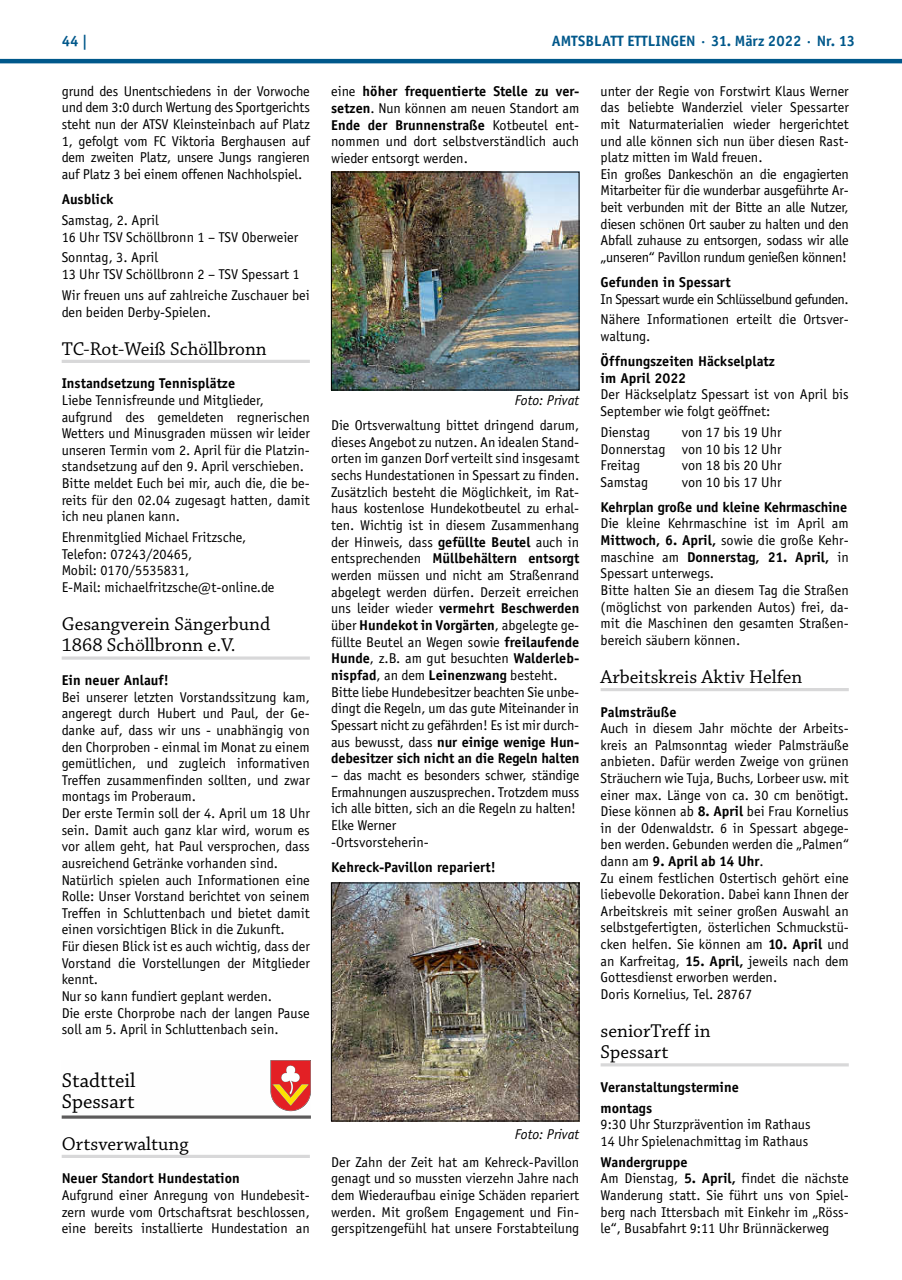
<style>
.page{position:relative;width:902px;height:1280px;background:#fff}
.page>*{position:absolute;margin:0;border:0;box-sizing:border-box;transform-origin:0 0}
.t1{font:21px/21px "Chaparral Pro";color:#000}
.t2{font:19.5px/21.1px "Chaparral Pro";color:#000}
.t3{font:700 15px "Officina Sans";color:#00588b}
.t4{font:14.25px/16.6px "Officina Sans";color:#000}
.t5{font:14.25px/16.6px "Officina Sans";letter-spacing:-.02em;color:#000}
.t6{font:700 14.25px/16.6px "Officina Sans";color:#000}
.t7{font:14.25px/20.9px "Officina Sans";letter-spacing:-.03em;color:#000}
.t8{font:italic 14.25px "Officina Sans";color:#000}
.s1{font-weight:700}
</style>
<div class="page">
<hr style="left:0;top:59px;width:901px;height:4px;background:#00588b">
<hr style="left:62px;top:360px;width:248px;height:3px;background:#d8d8d9">
<hr style="left:62px;top:656px;width:248px;height:4px;background:#e0e0e1">
<hr style="left:62px;top:1155px;width:248px;height:3px;background:#d8d8d9">
<svg style="left:62px;top:1115px;width:249px;height:4px"></svg>
<svg style="left:270px;top:1060px;width:41px;height:52px"></svg>
<img style="left:333px;top:174px;width:244px;height:214px">
<div style="left:331px;top:172px;width:248px;height:218px;border:1px solid #000"></div>
<img style="left:333px;top:885px;width:244px;height:234px">
<div style="left:331px;top:883px;width:248px;height:238px;border:1px solid #000"></div>
<hr style="left:600px;top:688px;width:248px;height:3px;background:#d8d8d9">
<hr style="left:600px;top:1063px;width:248px;height:3px;background:#d8d8d9">
<p class="t3" style="left:62px;top:32px;width:28px">44 |</p>
<p class="t3" style="left:551px;top:32px;width:305px">AMTSBLATT ETTLINGEN · 31. März 2022 · Nr. 13</p>
<p class="t4" style="left:62px;top:83px;width:250px;text-align:justify">grund des Unentschiedens in der Vorwoche und dem 3:0 durch Wertung des Sportgerichts steht nun der ATSV Kleinsteinbach auf Platz 1, gefolgt vom FC Viktoria Berghausen auf dem zweiten Platz, unsere Jungs rangieren auf Platz 3 bei einem offenen Nachholspiel.</p>
<p class="t6" style="left:62px;top:191px;width:53px">Ausblick</p>
<p class="t4" style="left:62px;top:212px;width:238px">Samstag, 2. April<br>16 Uhr TSV Schöllbronn 1 – TSV Oberweier</p>
<p class="t4" style="left:62px;top:249px;width:239px">Sonntag, 3. April<br>13 Uhr TSV Schöllbronn 2 – TSV Spessart 1</p>
<p class="t4" style="left:62px;top:287px;width:250px">Wir freuen uns auf zahlreiche Zuschauer bei den beiden Derby-Spielen.</p>
<h2 class="t2" style="left:62px;top:339px;width:207px">TC-Rot-Weiß Schöllbronn</h2>
<p class="t6" style="left:62px;top:375px;width:175px">Instandsetzung Tennisplätze</p>
<p class="t4" style="left:62px;top:392px;width:250px">Liebe Tennisfreunde und Mitglieder, aufgrund des gemeldeten regnerischen Wetters und Minusgraden müssen wir leider unseren Termin vom 2. April für die Platzin&shy;standsetzung auf den 9. April verschieben.<br>Bitte meldet Euch bei mir, auch die, die be&shy;reits für den 02.04 zugesagt hatten, damit ich neu planen kann.</p>
<p class="t4" style="left:62px;top:529px;width:214px">Ehrenmitglied Michael Fritzsche,<br>Telefon: 07243/20465,<br>Mobil: 0170/5535831,<br>E-Mail: michaelfritzsche@t-online.de</p>
<h2 class="t2" style="left:62px;top:614px;width:210px">Gesangverein Sängerbund<br>1868 Schöllbronn e.V.</h2>
<p class="t6" style="left:62px;top:672px;width:109px">Ein neuer Anlauf!</p>
<p class="t4" style="left:62px;top:688px;width:250px">Bei unserer letzten Vorstandssitzung kam, angeregt durch Hubert und Paul, der Ge&shy;danke auf, dass wir uns - unabhängig von den Chorproben - einmal im Monat zu einem gemütlichen, und zugleich informativen Treffen zusammenfinden sollten, und zwar montags im Proberaum.<br>Der erste Termin soll der 4. April um 18 Uhr sein. Damit auch ganz klar wird, worum es vor allem geht, hat Paul versprochen, dass ausreichend Getränke vorhanden sind.<br>Natürlich spielen auch Informationen eine Rolle: Unser Vorstand berichtet von seinem Treffen in Schluttenbach und bietet damit einen vorsichtigen Blick in die Zukunft.<br>Für diesen Blick ist es auch wichtig, dass der Vorstand die Vorstellungen der Mitglieder kennt.<br>Nur so kann fundiert geplant werden.<br>Die erste Chorprobe nach der langen Pause soll am 5. April in Schluttenbach sein.</p>
<h1 class="t1" style="left:62px;top:1070px;width:75px">Stadtteil<br>Spessart</h1>
<h2 class="t2" style="left:62px;top:1134px;width:128px">Ortsverwaltung</h2>
<p class="t6" style="left:62px;top:1170px;width:179px">Neuer Standort Hundestation</p>
<p class="t4" style="left:62px;top:1187px;width:250px;text-align:justify">Aufgrund einer Anregung von Hundebesit&shy;zern wurde vom Ortschaftsrat beschlossen, eine bereits installierte Hundestation an</p>
<p class="t5" style="left:600px;top:83px;width:250px">unter der Regie von Forstwirt Klaus Werner das beliebte Wanderziel vieler Spessarter mit Naturmaterialien wieder hergerichtet und alle können sich nun über diesen Rast&shy;platz mitten im Wald freuen.<br>Ein großes Dankeschön an die engagierten Mitarbeiter für die wunderbar ausgeführte Ar&shy;beit verbunden mit der Bitte an alle Nutzer, diesen schönen Ort sauber zu halten und den Abfall zuhause zu entsorgen, sodass wir alle „unseren“ Pavillon rundum genießen können!</p>
<p class="t6" style="left:600px;top:274px;width:131px">Gefunden in Spessart</p>
<p class="t7" style="left:600px;top:288px;width:250px">In Spessart wurde ein Schlüsselbund gefunden.<br>Nähere Informationen erteilt die Ortsver-</p>
<p class="t4" style="left:600px;top:328px;width:51px">waltung.</p>
<p class="t6" style="left:600px;top:353px;width:176px">Öffnungszeiten Häckselplatz im April 2022</p>
<p class="t4" style="left:600px;top:386px;width:249px">Der Häckselplatz Spessart ist von April bis<br>September wie folgt geöffnet:</p>
<p class="t4" style="left:600px;top:424px;width:51px">Dienstag</p>
<p class="t4" style="left:331px;top:83px;width:250px;text-align:justify">eine <span class="s1">höher frequentierte Stelle zu ver&shy;setzen</span>. Nun können am neuen Standort am <span class="s1">Ende der Brunnenstraße</span> Kotbeutel ent&shy;nommen und dort selbstverständlich auch wieder entsorgt werden.</p>
<p class="t8" style="left:514px;top:392px;width:66px">Foto: Privat</p>
<p class="t4" style="left:331px;top:417px;width:250px">Die Ortsverwaltung bittet dringend darum, dieses Angebot zu nutzen. An idealen Stand&shy;orten im ganzen Dorf verteilt sind insgesamt sechs Hundestationen in Spessart zu finden.<br>Zusätzlich besteht die Möglichkeit, im Rat&shy;haus kostenlose Hundekotbeutel zu erhal&shy;ten. Wichtig ist in diesem Zusammenhang der Hinweis, dass <span class="s1">gefüllte Beutel</span> auch in entsprechenden <span class="s1">Müllbehältern entsorgt </span>werden müssen und nicht am Straßenrand abgelegt werden dürfen. Derzeit erreichen uns leider wieder <span class="s1">vermehrt Beschwerden </span>über <span class="s1">Hundekot in Vorgärten</span>, abgelegte ge&shy;füllte Beutel an Wegen sowie <span class="s1">freilaufende Hunde</span>, z.B. am gut besuchten <span class="s1">Walderleb&shy;nispfad</span>, an dem <span class="s1">Leinenzwang</span> besteht.<br>Bitte liebe Hundebesitzer beachten Sie unbe&shy;dingt die Regeln, um das gute Miteinander in Spessart nicht zu gefährden! Es ist mir durch&shy;aus bewusst, dass <span class="s1">nur einige wenige Hun&shy;debesitzer sich nicht an die Regeln halten</span></p>
<p class="t4" style="left:331px;top:767px;width:250px">– das macht es besonders schwer, ständige<br>Ermahnungen auszusprechen. Trotzdem muss ich alle bitten, sich an die Regeln zu halten!<br>Elke Werner<br>-Ortsvorsteherin-</p>
<p class="t6" style="left:331px;top:858px;width:166px">Kehreck-Pavillon repariert!</p>
<p class="t4" style="left:600px;top:424px;width:182px;text-align:justify;text-indent:81px">von 17 bis 19 Uhr Donnerstag von 10 bis 12 Uhr Freitag</p>
<p class="t4" style="left:681px;top:457px;width:101px">von 18 bis 20 Uhr</p>
<p class="t4" style="left:600px;top:474px;width:49px">Samstag</p>
<p class="t4" style="left:681px;top:474px;width:101px">von 10 bis 17 Uhr</p>
<p class="t6" style="left:600px;top:498px;width:248px">Kehrplan große und kleine Kehrmaschine</p>
<p class="t4" style="left:600px;top:515px;width:250px">Die kleine Kehrmaschine ist im April am <span class="s1">Mittwoch, 6. April,</span> sowie die große Kehr&shy;maschine am <span class="s1">Donnerstag, 21. April,</span> in Spessart unterwegs.<br>Bitte halten Sie an diesem Tag die Straßen (möglichst von parkenden Autos) frei, da&shy;mit die Maschinen den gesamten Straßen&shy;bereich säubern können.</p>
<h2 class="t2" style="left:600px;top:667px;width:203px">Arbeitskreis Aktiv Helfen</h2>
<p class="t6" style="left:600px;top:703px;width:77px">Palmsträuße</p>
<p class="t4" style="left:600px;top:720px;width:250px">Auch in diesem Jahr möchte der Arbeits&shy;kreis an Palmsonntag wieder Palmsträuße anbieten. Dafür werden Zweige von grünen Sträuchern wie Tuja, Buchs, Lorbeer usw. mit einer max. Länge von ca. 30 cm benötigt.<br>Diese können ab <span class="s1">8. April</span> bei Frau Kornelius in der Odenwaldstr. 6 in Spessart abgege&shy;ben werden. Gebunden werden die „Palmen“ dann am <span class="s1">9. April ab 14 Uhr</span>.<br>Zu einem festlichen Ostertisch gehört eine liebevolle Dekoration. Dabei kann Ihnen der Arbeitskreis mit seiner großen Auswahl an selbstgefertigten, österlichen Schmuckstü&shy;cken helfen. Sie können am <span class="s1">10. April</span> und an Karfreitag, <span class="s1">15. April,</span> jeweils nach dem Gottesdienst erworben werden.<br>Doris Kornelius, Tel. 28767</p>
<h2 class="t2" style="left:600px;top:1021px;width:111px">seniorTreff in<br>Spessart</h2>
<p class="t6" style="left:600px;top:1076px;width:140px;line-height:20.9px">Veranstaltungstermine montags</p>
<p class="t4" style="left:600px;top:1116px;width:211px">9:30 Uhr Sturzprävention im Rathaus<br>14 Uhr Spielenachmittag im Rathaus</p>
<p class="t4" style="left:600px;top:1154px;width:250px"><span class="s1">Wandergruppe<br></span>Am Dienstag, <span class="s1">5. April,</span> findet die nächste Wanderung statt. Sie führt uns von Spiel&shy;berg nach Ittersbach mit Einkehr im „Röss&shy;le“, Busabfahrt 9:11 Uhr Brünnäckerweg</p>
<p class="t8" style="left:514px;top:1126px;width:66px">Foto: Privat</p>
<p class="t4" style="left:331px;top:1153px;width:250px;text-align:justify">Der Zahn der Zeit hat am Kehreck-Pavillon genagt und so mussten vierzehn Jahre nach dem Wiederaufbau einige Schäden repariert werden. Mit großem Engagement und Fin&shy;gerspitzengefühl hat unsere Forstabteilung</p>
</div>
